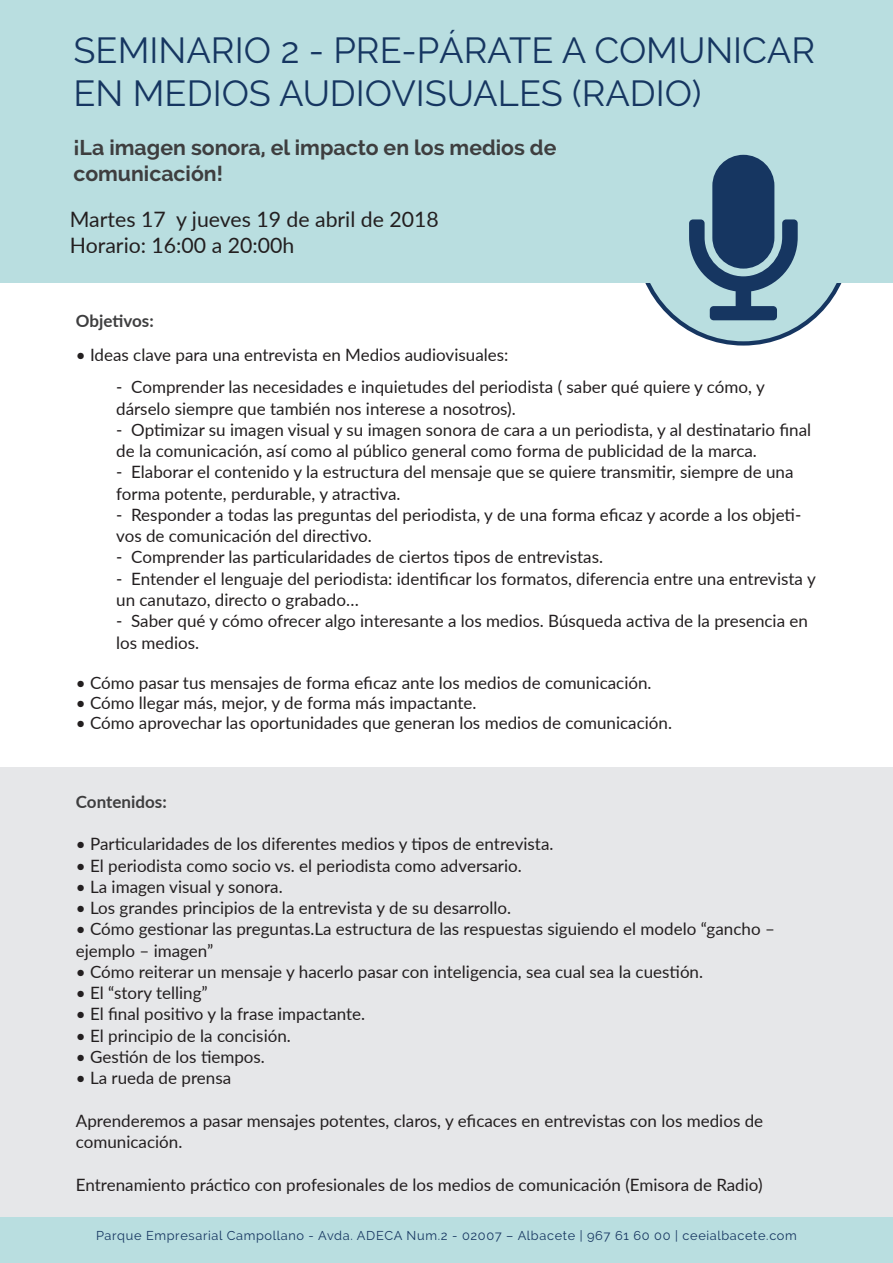
<style>
.page{position:relative;width:893px;height:1263px;background:#fff}
.page>*{position:absolute;margin:0;border:0;box-sizing:border-box;transform-origin:0 0}
.t1{font:36.15px/43.3px "Raleway";color:#163661}
.t2{font:700 21.3px/25.5px "Raleway";color:#3e3e3f}
.t3{font:21.3px/25.5px "Lato";color:#231f20}
.t4{font:16.95px/21.3px "Lato";color:#231f20}
.t5{font:700 16.95px "Lato";color:#3e3e3f}
.t6{font:12.75px "Raleway";letter-spacing:.05em;color:#163661}
</style>
<div class="page">
<div style="left:637px;top:132px;width:212px;height:211px;background:#b9dee0;border-radius:50%"></div>
<div style="left:0;top:0;width:893px;height:283px;background:#b9dee0"></div>
<div style="left:0;top:1218px;width:893px;height:45px;background:#b9dee0"></div>
<div style="left:0;top:767px;width:893px;height:450px;background:#e6e7e9"></div>
<svg style="left:689px;top:155px;width:109px;height:165px"></svg>
<h1 class="t1" style="left:73px;top:29px;width:743px">SEMINARIO 2 - PRE-PÁRATE A COMUNICAR<br>EN MEDIOS AUDIOVISUALES (RADIO)</h1>
<p class="t2" style="left:73px;top:135px;width:485px">¡La imagen sonora, el impacto en los medios de comunicación!</p>
<p class="t3" style="left:70px;top:206px;width:370px">Martes 17 y jueves 19 de abril de 2018<br>Horario: 16:00 a 20:00h</p>
<p class="t5" style="left:76px;top:308px;width:79px">Objetivos:</p>
<p class="t4" style="left:76px;top:343px;width:434px">• Ideas clave para una entrevista en Medios audiovisuales:</p>
<p class="t4" style="left:116px;top:376px;width:650px">- Comprender las necesidades e inquietudes del periodista ( saber qué quiere y cómo, y dárselo siempre que también nos interese a nosotros).</p>
<p class="t4" style="left:116px;top:418px;width:696px">- Optimizar su imagen visual y su imagen sonora de cara a un periodista, y al destinatario final de la comunicación, así como al público general como forma de publicidad de la marca.</p>
<p class="t4" style="left:116px;top:461px;width:679px">- Elaborar el contenido y la estructura del mensaje que se quiere transmitir, siempre de una forma potente, perdurable, y atractiva.</p>
<p class="t4" style="left:116px;top:503px;width:687px">- Responder a todas las preguntas del periodista, y de una forma eficaz y acorde a los objeti&shy;vos de comunicación del directivo.</p>
<p class="t4" style="left:116px;top:546px;width:488px">- Comprender las particularidades de ciertos tipos de entrevistas.</p>
<p class="t4" style="left:116px;top:567px;width:701px">- Entender el lenguaje del periodista: identificar los formatos, diferencia entre una entrevista y un canutazo, directo o grabado…</p>
<p class="t4" style="left:116px;top:610px;width:693px">- Saber qué y cómo ofrecer algo interesante a los medios. Búsqueda activa de la presencia en los medios.</p>
<p class="t4" style="left:76px;top:671px;width:577px">• Cómo pasar tus mensajes de forma eficaz ante los medios de comunicación.</p>
<p class="t4" style="left:76px;top:691px;width:402px">• Cómo llegar más, mejor, y de forma más impactante.</p>
<p class="t4" style="left:76px;top:712px;width:598px">• Cómo aprovechar las oportunidades que generan los medios de comunicación.</p>
<p class="t5" style="left:76px;top:789px;width:92px">Contenidos:</p>
<p class="t4" style="left:76px;top:833px;width:479px">• Particularidades de los diferentes medios y tipos de entrevista.</p>
<p class="t4" style="left:76px;top:854px;width:447px">• El periodista como socio vs. el periodista como adversario.</p>
<p class="t4" style="left:76px;top:875px;width:208px">• La imagen visual y sonora.</p>
<p class="t4" style="left:76px;top:897px;width:437px">• Los grandes principios de la entrevista y de su desarrollo.</p>
<p class="t4" style="left:76px;top:918px;width:700px">• Cómo gestionar las preguntas.La estructura de las respuestas siguiendo el modelo “gancho – ejemplo – imagen”</p>
<p class="t4" style="left:76px;top:960px;width:629px">• Cómo reiterar un mensaje y hacerlo pasar con inteligencia, sea cual sea la cuestión.</p>
<p class="t4" style="left:76px;top:982px;width:133px">• El “story telling”</p>
<p class="t4" style="left:76px;top:1003px;width:291px">• El final positivo y la frase impactante.</p>
<p class="t4" style="left:76px;top:1024px;width:216px">• El principio de la concisión.</p>
<p class="t4" style="left:76px;top:1045px;width:191px">• Gestión de los tiempos.</p>
<p class="t4" style="left:76px;top:1067px;width:157px">• La rueda de prensa</p>
<p class="t4" style="left:76px;top:1109px;width:689px">Aprenderemos a pasar mensajes potentes, claros, y eficaces en entrevistas con los medios de comunicación.</p>
<p class="t4" style="left:76px;top:1173px;width:688px">Entrenamiento práctico con profesionales de los medios de comunicación (Emisora de Radio)</p>
<p class="t6" style="left:96px;top:1228px;width:702px">Parque Empresarial Campollano - Avda. ADECA Num.2 - 02007 – Albacete | 967 61 60 00 | ceeialbacete.com</p>
</div>
